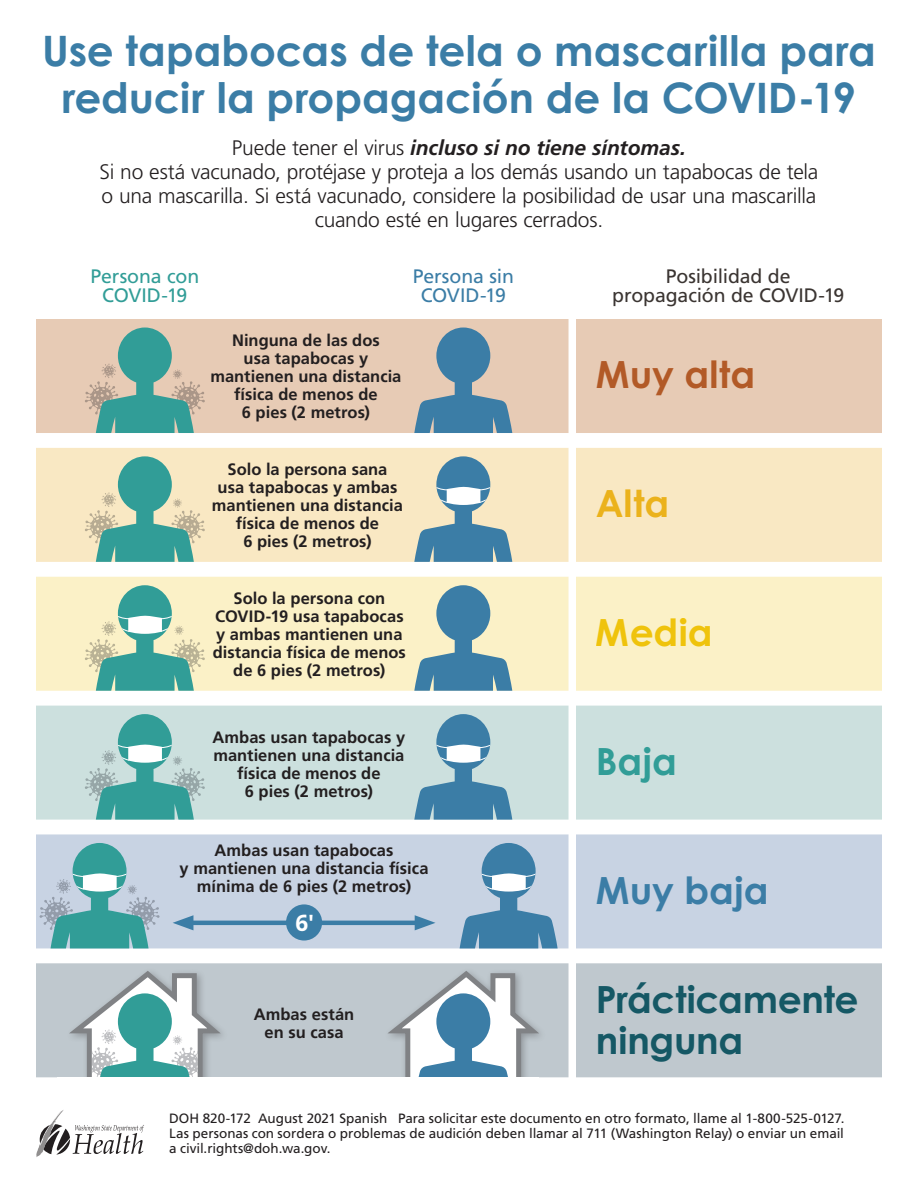
<style>
.page{position:relative;width:918px;height:1188px;background:#fff}
.page>*{position:absolute;margin:0;border:0;box-sizing:border-box;transform-origin:0 0}
.t1{font:700 42px/46.5px "Century Gothic Std";color:#3b7da6;text-align:center}
.t2{font:700 37.5px/40.5px "Century Gothic Std";letter-spacing:-.01em;color:#155865}
.t3{font:700 37.5px "Century Gothic Std";letter-spacing:.005em;color:#b25a27}
.t4{font:700 37.5px "Century Gothic Std";color:#3b7da6}
.t5{font:700 37.5px "Century Gothic Std";letter-spacing:.005em;color:#f3cf10}
.t6{font:700 37.5px "Century Gothic Std";color:#ebb21c}
.t7{font:700 37.5px "Century Gothic Std";color:#319d97}
.t8{font:700 22.5px "Noto Sans";color:#fff}
.t9{font:300 21px/24px "Frutiger LT Std";letter-spacing:-.01em;color:#231f20;text-align:center}
.t10{font:19.5px/19.5px "Frutiger LT Std";letter-spacing:-.005em;color:#3b3532;text-align:center}
.t11{font:19.5px/19.5px "Frutiger LT Std";letter-spacing:-.005em;color:#319d97;text-align:center}
.t12{font:19.5px/19.5px "Frutiger LT Std";letter-spacing:-.01em;color:#3b7da6;text-align:center}
.t13{font:700 16.5px/18px "Frutiger LT Std";color:#231f20;text-align:center}
.Pub_Number___ADA{font:13.5px/15px "Frutiger LT Std";letter-spacing:-.005em;color:#231f20;text-align:justify}
.s1{font-weight:700;font-style:italic}
</style>
<div class="page">
<div style="left:36px;top:319px;width:846px;height:114px;background:#e7cbb5"></div>
<div style="left:36px;top:448px;width:846px;height:114px;background:#f9e8c3"></div>
<div style="left:36px;top:577px;width:846px;height:114px;background:#fbf1c7"></div>
<div style="left:36px;top:706px;width:846px;height:114px;background:#cce0de"></div>
<div style="left:36px;top:834px;width:846px;height:114px;background:#c8d3e3"></div>
<div style="left:36px;top:963px;width:846px;height:114px;background:#bfc8ce"></div>
<svg style="left:414px;top:328px;width:98px;height:105px"></svg>
<svg style="left:414px;top:585px;width:98px;height:106px"></svg>
<svg style="left:414px;top:456px;width:98px;height:106px"></svg>
<svg style="left:414px;top:714px;width:98px;height:106px"></svg>
<svg style="left:460px;top:843px;width:98px;height:105px"></svg>
<svg style="left:85px;top:328px;width:120px;height:105px"></svg>
<svg style="left:85px;top:456px;width:120px;height:106px"></svg>
<svg style="left:85px;top:585px;width:120px;height:106px"></svg>
<svg style="left:85px;top:714px;width:120px;height:106px"></svg>
<svg style="left:39px;top:843px;width:121px;height:105px"></svg>
<svg style="left:69px;top:971px;width:153px;height:106px"></svg>
<svg style="left:387px;top:971px;width:159px;height:107px"></svg>
<div style="left:569px;top:269px;width:7px;height:842px;background:#fff"></div>
<div style="left:57px;top:1077px;width:481px;height:52px;background:#fff"></div>
<hr style="left:185px;top:921px;width:238px;height:4px;background:#3b7da6">
<svg style="left:173px;top:915px;width:20px;height:15px"></svg>
<svg style="left:415px;top:915px;width:21px;height:15px"></svg>
<div style="left:286px;top:904px;width:36px;height:37px;background:#3b7da6;border-radius:50%"></div>
<svg style="left:36px;top:1110px;width:108px;height:47px"></svg>
<p class="t1" style="left:42px;top:27px;width:835px">Use tapabocas de tela o mascarilla para reducir la propagación de la COVID-19</p>
<p class="t9" style="left:100px;top:136px;width:720px">Puede tener el virus <span class="s1">incluso si no tiene síntomas.<br></span>Si no está vacunado, protéjase y proteja a los demás usando un tapabocas de tela o una mascarilla. Si está vacunado, considere la posibilidad de usar una mascarilla cuando esté en lugares cerrados.</p>
<p class="t11" style="left:90px;top:266px;width:110px">Persona con<br>COVID-19</p>
<p class="t12" style="left:413px;top:266px;width:103px">Persona sin<br>COVID-19</p>
<p class="t10" style="left:612px;top:266px;width:234px">Posibilidad de propagación de COVID-19</p>
<p class="t13" style="left:210px;top:331px;width:193px">Ninguna de las dos<br>usa tapabocas y mantienen una distancia física de menos de<br>6 pies (2 metros)</p>
<p class="t13" style="left:212px;top:460px;width:193px">Solo la persona sana<br>usa tapabocas y ambas mantienen una distancia física de menos de<br>6 pies (2 metros)</p>
<p class="t13" style="left:213px;top:589px;width:195px">Solo la persona con<br>COVID-19 usa tapabocas y ambas mantienen una distancia física de menos de 6 pies (2 metros)</p>
<p class="t13" style="left:213px;top:728px;width:194px">Ambas usan tapabocas y mantienen una distancia física de menos de<br>6 pies (2 metros)</p>
<p class="t13" style="left:180px;top:842px;width:250px">Ambas usan tapabocas<br>y mantienen una distancia física mínima de 6 pies (2 metros)</p>
<p class="t8" style="left:295px;top:906px;width:20px">6'</p>
<p class="t13" style="left:254px;top:1005px;width:102px">Ambas están en su casa</p>
<p class="t3" style="left:596px;top:351px;width:161px">Muy alta</p>
<p class="t6" style="left:596px;top:480px;width:75px">Alta</p>
<h2 class="t5" style="left:596px;top:609px;width:118px">Media</h2>
<p class="t7" style="left:596px;top:738px;width:83px">Baja</p>
<p class="t4" style="left:596px;top:867px;width:174px">Muy baja</p>
<p class="t2" style="left:596px;top:979px;width:264px">Prácticamente ninguna</p>
<p class="Pub_Number___ADA" style="left:169px;top:1111px;width:677px">DOH 820-172 August 2021 Spanish Para solicitar este documento en otro formato, llame al 1-800-525-0127.<br>Las personas con sordera o problemas de audición deben llamar al 711 (Washington Relay) o enviar un email a civil.rights@doh.wa.gov.</p>
</div>
